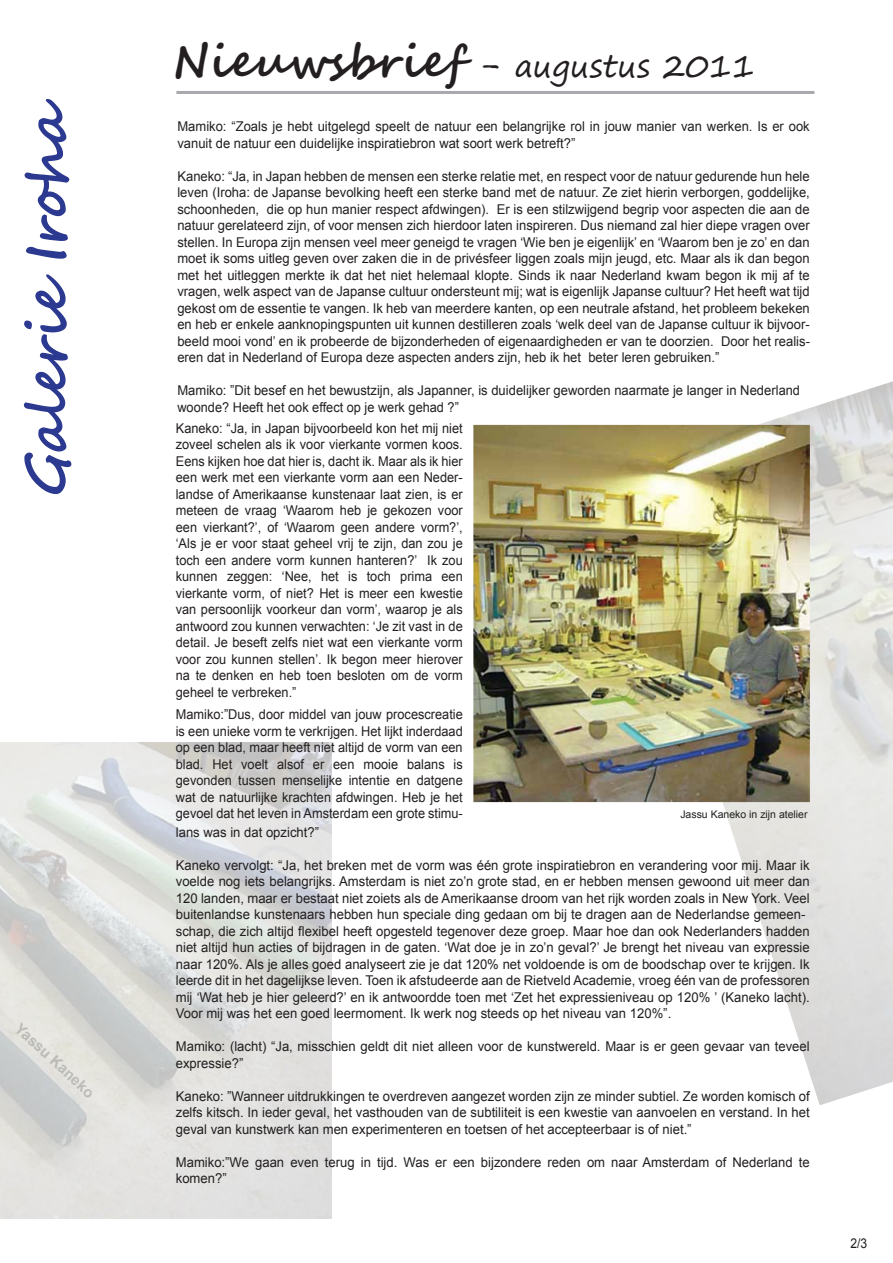
<style>
.page{position:relative;width:893px;height:1263px;background:#fff}
.page>*{position:absolute;margin:0;border:0;box-sizing:border-box;transform-origin:0 0}
.t1{font:54px "Segoe Script";color:#2b3990}
.t2{font:31.5px "Segoe Print";color:#231f20}
.t3{font:700 15px "Arial";color:rgb(88 89 91/.3)}
.t4{font:13.5px/16.5px "Arial";color:#231f20;scale:.96 1}
.t5{font:13.5px/16.5px "Arial";color:#231f20}
.t6{font:13.5px/16.5px "Arial";color:#231f20;text-align:justify;scale:.95 1}
.t7{font:13.5px "Arial";color:#231f20;scale:.9 1}
.t8{font:10.5px "Arial";color:#231f20}
.s1{font-family:"Segoe Script";font-weight:700;font-size:45px}
.s2{font-family:"Segoe Script";font-size:36px}
</style>
<div class="page">
<img style="left:616px;top:381px;width:277px;height:724px">
<hr style="left:176px;top:91px;width:638px;height:3px;background:#a7a9ac">
<svg style="left:23px;top:274px;width:49px;height:220px"></svg>
<svg style="left:24px;top:99px;width:46px;height:160px"></svg>
<img style="left:0;top:743px;width:331px;height:475px">
<img style="left:473px;top:425px;width:337px;height:377px">
<h1 class="t1" style="left:3px;top:496px;width:398px;rotate:-90deg">Galerie Iroha</h1>
<p class="t3" style="left:24px;top:1018px;width:103px;rotate:43deg">Yassu Kaneko</p>
<h2 class="t2" style="left:172px;top:38px;width:584px"><span class="s1">Nieuwsbrief</span> <span class="s2">-</span> augustus 2011</h2>
<p class="t4" style="left:177px;top:118px;width:660px">Mamiko: “Zoals je hebt uitgelegd speelt de natuur een belangrijke rol in jouw manier van werken. Is er ook vanuit de natuur een duidelijke inspiratiebron wat soort werk betreft?”</p>
<p class="t4" style="left:177px;top:168px;width:660px;text-align:justify">Kaneko: “Ja, in Japan hebben de mensen een sterke relatie met, en respect voor de natuur gedurende hun hele leven (Iroha: de Japanse bevolking heeft een sterke band met de natuur. Ze ziet hierin verborgen, goddelijke, schoonheden, die op hun manier respect afdwingen). Er is een stilzwijgend begrip voor aspecten die aan de natuur gerelateerd zijn, of voor mensen zich hierdoor laten inspireren. Dus niemand zal hier diepe vragen over stellen. In Europa zijn mensen veel meer geneigd te vragen ‘Wie ben je eigenlijk’ en ‘Waarom ben je zo’ en dan moet ik soms uitleg geven over zaken die in de privésfeer liggen zoals mijn jeugd, etc. Maar als ik dan begon met het uitleggen merkte ik dat het niet helemaal klopte. Sinds ik naar Nederland kwam begon ik mij af te vragen, welk aspect van de Japanse cultuur ondersteunt mij; wat is eigenlijk Japanse cultuur? Het heeft wat tijd gekost om de essentie te vangen. Ik heb van meerdere kanten, op een neutrale afstand, het probleem bekeken en heb er enkele aanknopingspunten uit kunnen destilleren zoals ‘welk deel van de Japanse cultuur ik bijvoor&shy;beeld mooi vond’ en ik probeerde de bijzonderheden of eigenaardigheden er van te doorzien. Door het realis&shy;eren dat in Nederland of Europa deze aspecten anders zijn, heb ik het beter leren gebruiken.”</p>
<p class="t4" style="left:177px;top:383px;width:650px">Mamiko: ”Dit besef en het bewustzijn, als Japanner, is duidelijker geworden naarmate je langer in Nederland woonde? Heeft het ook effect op je werk gehad ?”</p>
<p class="t6" style="left:176px;top:420px;width:304px">Kaneko: “Ja, in Japan bijvoorbeeld kon het mij niet zoveel schelen als ik voor vierkante vormen koos.<br>Eens kijken hoe dat hier is, dacht ik. Maar als ik hier een werk met een vierkante vorm aan een Neder&shy;landse of Amerikaanse kunstenaar laat zien, is er meteen de vraag ‘Waarom heb je gekozen voor een vierkant?’, of ‘Waarom geen andere vorm?’, ‘Als je er voor staat geheel vrij te zijn, dan zou je toch een andere vorm kunnen hanteren?’ Ik zou kunnen zeggen: ‘Nee, het is toch prima een vierkante vorm, of niet? Het is meer een kwestie van persoonlijk voorkeur dan vorm’, waarop je als antwoord zou kunnen verwachten: ‘Je zit vast in de detail. Je beseft zelfs niet wat een vierkante vorm voor zou kunnen stellen’. Ik begon meer hierover na te denken en heb toen besloten om de vorm geheel te verbreken.”</p>
<p class="t6" style="left:176px;top:706px;width:304px">Mamiko:”Dus, door middel van jouw procescreatie is een unieke vorm te verkrijgen. Het lijkt inderdaad op een blad, maar heeft niet altijd de vorm van een blad. Het voelt alsof er een mooie balans is gevonden tussen menselijke intentie en datgene wat de natuurlijke krachten afdwingen. Heb je het gevoel dat het leven in Amsterdam een grote stimu-</p>
<p class="t5" style="left:176px;top:824px;width:145px">lans was in dat opzicht?”</p>
<p class="t5" style="left:176px;top:857px;width:635px">Kaneko vervolgt: “Ja, het breken met de vorm was één grote inspiratiebron en verandering voor mij. Maar ik voelde nog iets belangrijks. Amsterdam is niet zo’n grote stad, en er hebben mensen gewoond uit meer dan 120 landen, maar er bestaat niet zoiets als de Amerikaanse droom van het rijk worden zoals in New York. Veel buitenlandse kunstenaars hebben hun speciale ding gedaan om bij te dragen aan de Nederlandse gemeen&shy;schap, die zich altijd flexibel heeft opgesteld tegenover deze groep. Maar hoe dan ook Nederlanders hadden niet altijd hun acties of bijdragen in de gaten. ‘Wat doe je in zo’n geval?’ Je brengt het niveau van expressie naar 120%. Als je alles goed analyseert zie je dat 120% net voldoende is om de boodschap over te krijgen. Ik leerde dit in het dagelijkse leven. Toen ik afstudeerde aan de Rietveld Academie, vroeg één van de professoren mij ‘Wat heb je hier geleerd?’ en ik antwoordde toen met ‘Zet het expressieniveau op 120% ’ (Kaneko lacht).<br>Voor mij was het een goed leermoment. Ik werk nog steeds op het niveau van 120%”.</p>
<p class="t5" style="left:176px;top:1038px;width:635px">Mamiko: (lacht) “Ja, misschien geldt dit niet alleen voor de kunstwereld. Maar is er geen gevaar van teveel expressie?”</p>
<p class="t5" style="left:176px;top:1088px;width:635px;text-align:justify">Kaneko: ”Wanneer uitdrukkingen te overdreven aangezet worden zijn ze minder subtiel. Ze worden komisch of zelfs kitsch. In ieder geval, het vasthouden van de subtiliteit is een kwestie van aanvoelen en verstand. In het geval van kunstwerk kan men experimenteren en toetsen of het accepteerbaar is of niet.”</p>
<p class="t5" style="left:176px;top:1154px;width:635px">Mamiko:”We gaan even terug in tijd. Was er een bijzondere reden om naar Amsterdam of Nederland te komen?”</p>
<p class="t8" style="left:680px;top:808px;width:129px">Jassu Kaneko in zijn atelier</p>
<p class="t7" style="left:850px;top:1234px;width:20px">2/3</p>
</div>
